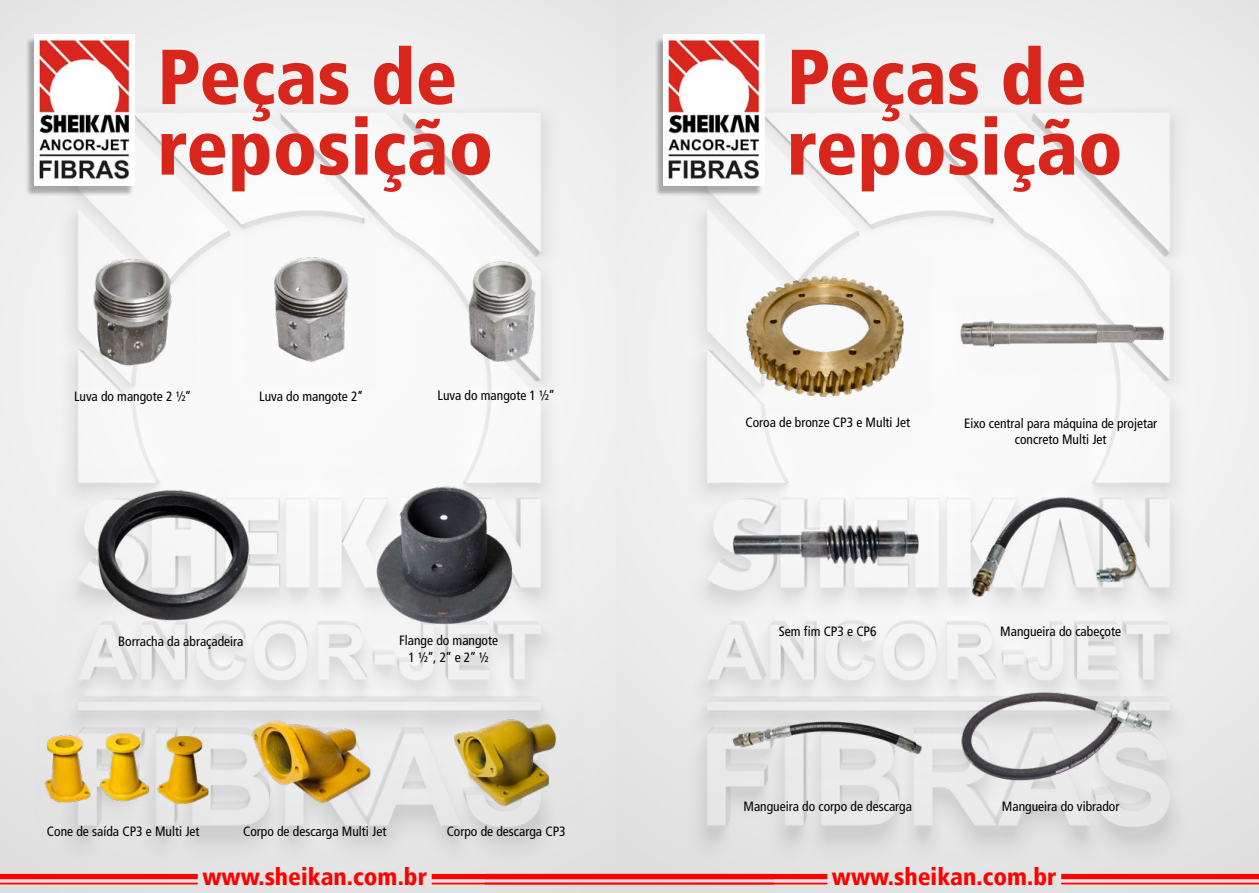
<style>
.page{position:relative;width:1259px;height:893px;background:#fff}
.page>*{position:absolute;margin:0;border:0;box-sizing:border-box;transform-origin:0 0}
.t1{font:900 condensed 77.85px/70.5px "Frutiger LT";color:#d9261c}
.t2{font:900 condensed 24px "Frutiger LT";color:#f00}
.t3{font:condensed 13.5px/16.2px "Frutiger LT";color:#000;text-align:center}
</style>
<div class="page">
<img style="left:0;top:0;width:617px;height:893px">
<img style="left:617px;top:0;width:642px;height:893px">
<div style="left:0;top:874px;width:198px;height:5px;background:#f00"></div>
<hr style="left:0;top:883px;width:198px;height:1px;background:#f00">
<div style="left:485px;top:874px;width:342px;height:5px;background:#f00"></div>
<hr style="left:485px;top:883px;width:342px;height:1px;background:#f00">
<div style="left:432px;top:874px;width:342px;height:5px;background:#f00"></div>
<hr style="left:432px;top:883px;width:342px;height:1px;background:#f00">
<div style="left:1061px;top:874px;width:198px;height:5px;background:#f00"></div>
<hr style="left:1061px;top:883px;width:198px;height:1px;background:#f00">
<img style="left:324px;top:466px;width:249px;height:187px">
<img style="left:441px;top:227px;width:125px;height:159px">
<img style="left:67px;top:227px;width:131px;height:159px">
<img style="left:246px;top:227px;width:130px;height:159px">
<img style="left:56px;top:466px;width:250px;height:165px">
<img style="left:225px;top:689px;width:179px;height:133px">
<img style="left:34px;top:694px;width:179px;height:128px">
<img style="left:955px;top:295px;width:211px;height:79px">
<img style="left:724px;top:255px;width:207px;height:158px">
<img style="left:722px;top:496px;width:211px;height:93px">
<img style="left:428px;top:688px;width:156px;height:134px">
<img style="left:955px;top:473px;width:211px;height:139px">
<img style="left:722px;top:691px;width:211px;height:88px">
<img style="left:955px;top:668px;width:211px;height:134px">
<div style="left:25px;top:38px;width:109px;height:159px;background:#000;opacity:.3"></div>
<img style="left:34px;top:35px;width:101px;height:151px">
<div style="left:654px;top:38px;width:109px;height:159px;background:#000;opacity:.3"></div>
<img style="left:663px;top:35px;width:101px;height:151px">
<h1 class="t1" style="left:157px;top:42px;width:337px">Peças de reposição</h1>
<h1 class="t1" style="left:787px;top:42px;width:337px">Peças de reposição</h1>
<p class="t3" style="left:74px;top:388px;width:118px">Luva do mangote 2 ½’’</p>
<p class="t3" style="left:259px;top:388px;width:105px">Luva do mangote 2’’</p>
<p class="t3" style="left:437px;top:387px;width:118px">Luva do mangote 1 ½’’</p>
<p class="t3" style="left:118px;top:633px;width:127px">Borracha da abraçadeira</p>
<p class="t3" style="left:399px;top:633px;width:100px">Flange do mangote<br>1 ½’’, 2’’ e 2’’ ½</p>
<p class="t3" style="left:47px;top:824px;width:154px">Cone de saída CP3 e Multi Jet</p>
<p class="t3" style="left:447px;top:824px;width:120px">Corpo de descarga CP3</p>
<p class="t3" style="left:243px;top:824px;width:145px">Corpo de descarga Multi Jet</p>
<p class="t3" style="left:745px;top:414px;width:166px">Coroa de bronze CP3 e Multi Jet</p>
<p class="t3" style="left:964px;top:415px;width:195px">Eixo central para máquina de projetar concreto Multi Jet</p>
<p class="t3" style="left:779px;top:623px;width:99px">Sem fim CP3 e CP6</p>
<p class="t3" style="left:1000px;top:623px;width:122px">Mangueira do cabeçote</p>
<p class="t3" style="left:743px;top:798px;width:170px">Mangueira do corpo de descarga</p>
<p class="t3" style="left:1002px;top:798px;width:119px">Mangueira do vibrador</p>
<h2 class="t2" style="left:202px;top:862px;width:226px">www.sheikan.com.br</h2>
<h2 class="t2" style="left:832px;top:862px;width:226px">www.sheikan.com.br</h2>
</div>
